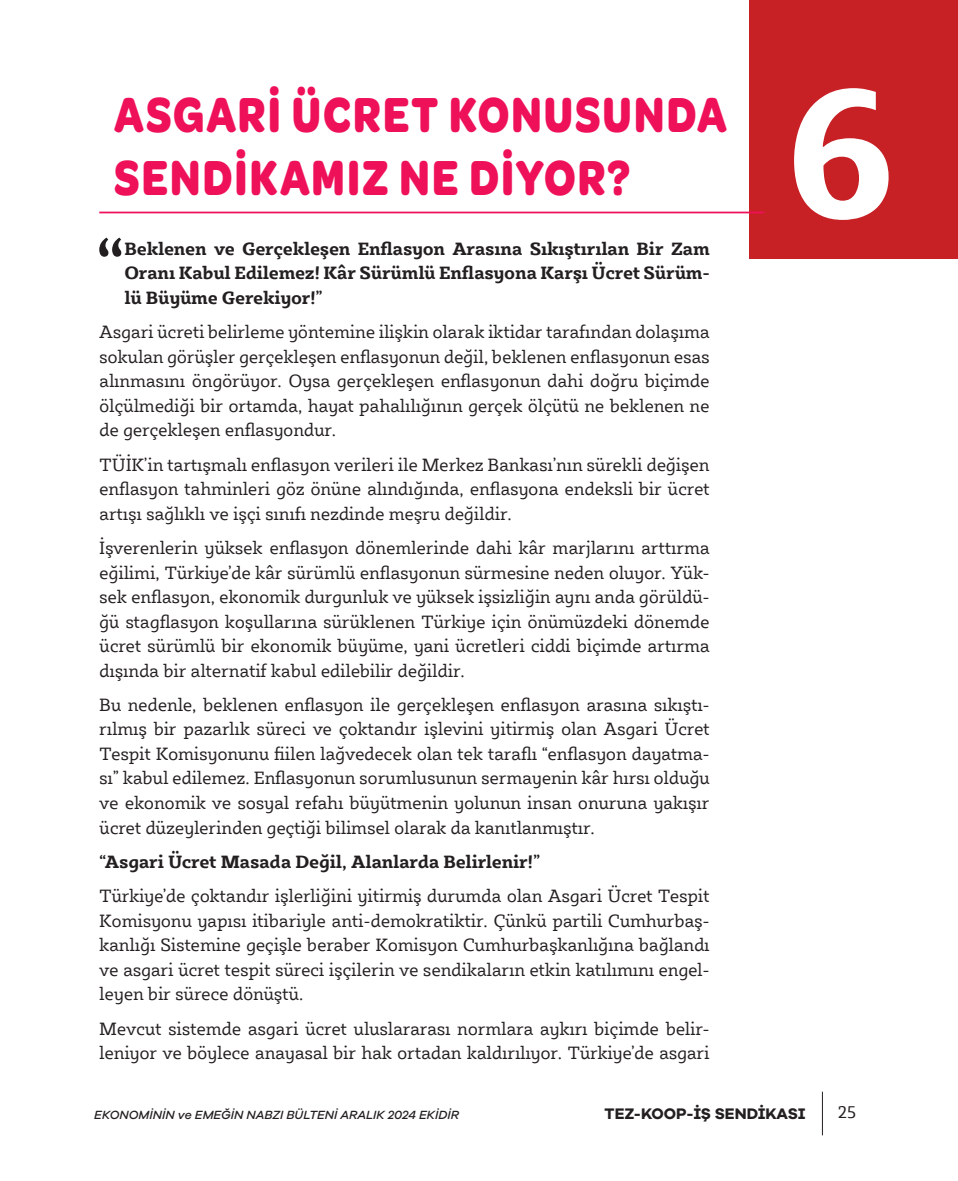
<style>
.page{position:relative;width:958px;height:1181px;background:#fff}
.page>*{position:absolute;margin:0;border:0;box-sizing:border-box;transform-origin:0 0}
.t1{font:700 188.12px "Sybilla Pro";color:#fff}
.t2{font:91px "Sybilla Pro";color:#231f20}
.Baslik1{font:52.5px/63px "Omnes VF";letter-spacing:.045em;color:#ee1059;scale:.82 1}
.t3{font:18.38px/24.5px "Sybilla Pro";letter-spacing:-.015em;color:#231f20;text-align:justify}
.t4{font:700 18.38px/24.5px "Sybilla Pro";letter-spacing:-.015em;color:#231f20;text-align:justify}
.t5{font:17.5px "Sybilla Pro";color:#231f20}
.t6{font:700 15.75px "Galano Grotesque Alt";color:#231f20}
.t7{font:italic 500 12.25px "Galano Grotesque";color:#231f20}
</style>
<div class="page">
<hr style="left:821px;top:1091px;width:1px;height:44px;background:#231f20">
<div style="left:749px;top:0;width:208px;height:258px;background:#c72025"></div>
<hr style="left:99px;top:212px;width:665px;height:1px;background:#ee1059">
<p class="Baslik1" style="left:114px;top:79px;width:748px">ASGARİ ÜCRET KONUSUNDA<br>SENDİKAMIZ NE DİYOR?</p>
<p class="t1" style="left:784px;top:30px;width:116px">6</p>
<p class="t2" style="left:95px;top:214px;width:33px">“</p>
<p class="t4" style="left:124px;top:235px;width:586px">Beklenen ve Gerçekleşen Enflasyon Arasına Sıkıştırılan Bir Zam Oranı Kabul Edilemez! Kâr Sürümlü Enflasyona Karşı Ücret Sürüm&shy;lü Büyüme Gerekiyor!”</p>
<p class="t3" style="left:99px;top:319px;width:612px">Asgari ücreti belirleme yöntemine ilişkin olarak iktidar tarafından dolaşıma sokulan görüşler gerçekleşen enflasyonun değil, beklenen enflasyonun esas alınmasını öngörüyor. Oysa gerçekleşen enflasyonun dahi doğru biçimde ölçülmediği bir ortamda, hayat pahalılığının gerçek ölçütü ne beklenen ne de gerçekleşen enflasyondur.</p>
<p class="t3" style="left:99px;top:451px;width:612px">TÜİK’in tartışmalı enflasyon verileri ile Merkez Bankası’nın sürekli değişen enflasyon tahminleri göz önüne alındığında, enflasyona endeksli bir ücret artışı sağlıklı ve işçi sınıfı nezdinde meşru değildir.</p>
<p class="t3" style="left:99px;top:535px;width:612px">İşverenlerin yüksek enflasyon dönemlerinde dahi kâr marjlarını arttırma eğilimi, Türkiye’de kâr sürümlü enflasyonun sürmesine neden oluyor. Yük&shy;sek enflasyon, ekonomik durgunluk ve yüksek işsizliğin aynı anda görüldü&shy;ğü stagflasyon koşullarına sürüklenen Türkiye için önümüzdeki dönemde ücret sürümlü bir ekonomik büyüme, yani ücretleri ciddi biçimde artırma dışında bir alternatif kabul edilebilir değildir.</p>
<p class="t3" style="left:99px;top:692px;width:612px">Bu nedenle, beklenen enflasyon ile gerçekleşen enflasyon arasına sıkıştı&shy;rılmış bir pazarlık süreci ve çoktandır işlevini yitirmiş olan Asgari Ücret Tespit Komisyonunu fiilen lağvedecek olan tek taraflı “enflasyon dayatma&shy;sı” kabul edilemez. Enflasyonun sorumlusunun sermayenin kâr hırsı olduğu ve ekonomik ve sosyal refahı büyütmenin yolunun insan onuruna yakışır ücret düzeylerinden geçtiği bilimsel olarak da kanıtlanmıştır.</p>
<p class="t4" style="left:99px;top:848px;width:442px">“Asgari Ücret Masada Değil, Alanlarda Belirlenir!”</p>
<p class="t3" style="left:99px;top:883px;width:612px">Türkiye’de çoktandır işlerliğini yitirmiş durumda olan Asgari Ücret Tespit Komisyonu yapısı itibariyle anti-demokratiktir. Çünkü partili Cumhurbaş&shy;kanlığı Sistemine geçişle beraber Komisyon Cumhurbaşkanlığına bağlandı ve asgari ücret tespit süreci işçilerin ve sendikaların etkin katılımını engel&shy;leyen bir sürece dönüştü.</p>
<p class="t3" style="left:99px;top:1015px;width:612px">Mevcut sistemde asgari ücret uluslararası normlara aykırı biçimde belir&shy;leniyor ve böylece anayasal bir hak ortadan kaldırılıyor. Türkiye’de asgari</p>
<p class="t7" style="left:94px;top:1108px;width:366px">EKONOMİNİN ve EMEĞİN NABZI BÜLTENİ ARALIK 2024 EKİDİR</p>
<p class="t6" style="left:604px;top:1104px;width:202px">TEZ-KOOP-İŞ SENDİKASI</p>
<p class="t5" style="left:837px;top:1101px;width:20px">25</p>
</div>
